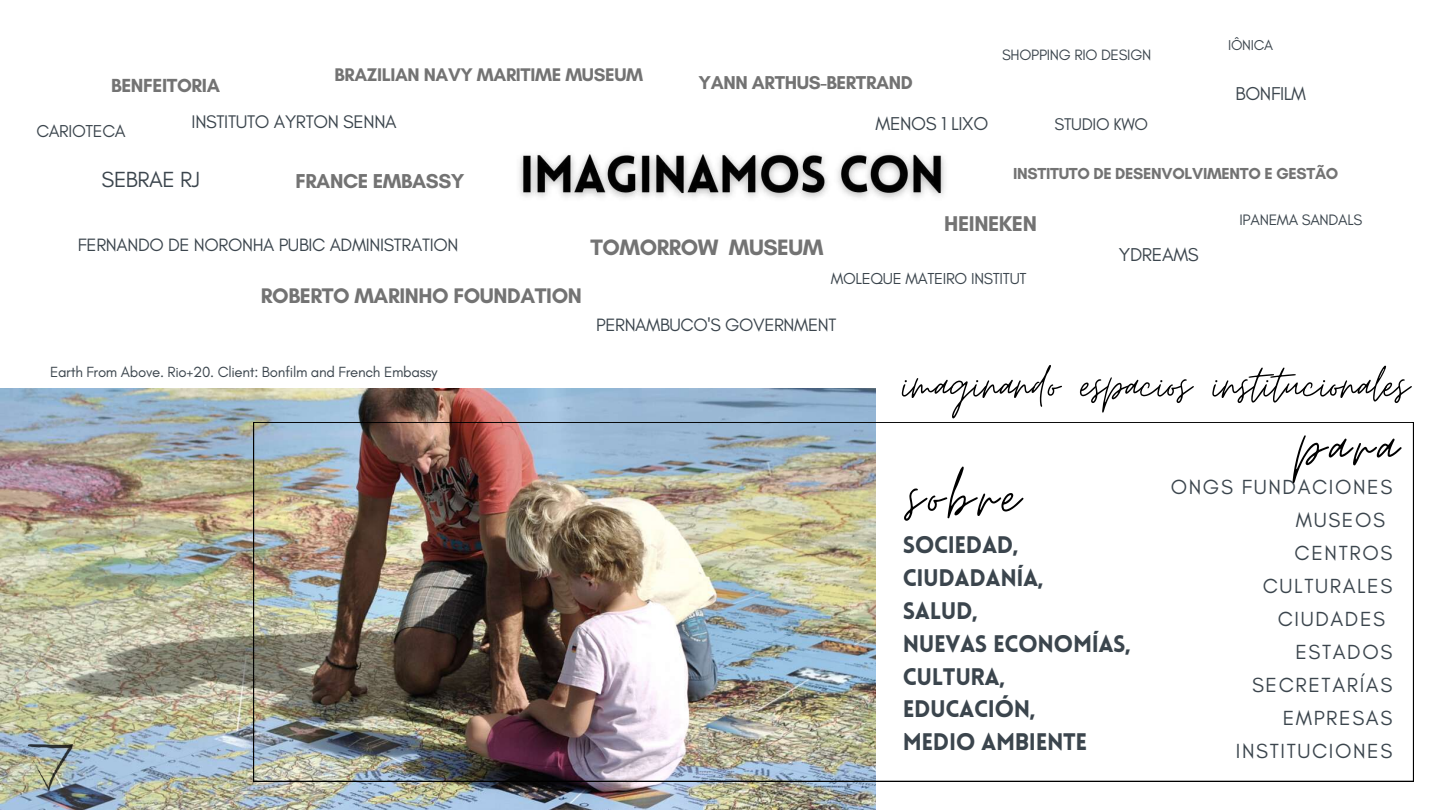
<style>
.page{position:relative;width:1440px;height:810px;background:#fff}
.page>*{position:absolute;margin:0;border:0;box-sizing:border-box;transform-origin:0 0}
.t1{font:76.1px "Moon Time";letter-spacing:.065em;color:#000}
.t2{font:56.1px "Moon Time";color:#000}
.t3{font:900 23.5px/32.8px "Lovelo";letter-spacing:-.02em;color:#3b454d}
.t4{font:700 22.7px "Glacial Indifference";letter-spacing:-.02em;color:#737373}
.t5{font:22.3px "Glacial Indifference";letter-spacing:-.02em;color:#3b454d}
.t6{font:700 21.8px "Glacial Indifference";letter-spacing:-.02em;color:#737373}
.t7{font:700 21.5px "Glacial Indifference";letter-spacing:-.02em;color:#737373}
.t8{font:20.8px "Glacial Indifference";letter-spacing:.075em;color:#3b454d}
.t9{font:700 20.5px "Glacial Indifference";letter-spacing:-.02em;color:#737373}
.t10{font:700 19.3px "Glacial Indifference";letter-spacing:-.02em;color:#737373}
.t11{font:19px "Glacial Indifference";letter-spacing:-.02em;color:#3b454d}
.t12{font:700 19px "Glacial Indifference";letter-spacing:-.02em;color:#737373}
.t13{font:700 18.6px "Glacial Indifference";letter-spacing:-.02em;color:#737373}
.t14{font:18.6px "Glacial Indifference";letter-spacing:-.02em;color:#3b454d}
.t15{font:18.2px "Glacial Indifference";letter-spacing:-.02em;color:#3b454d}
.t16{font:17.6px "Glacial Indifference";letter-spacing:-.02em;color:#3b454d}
.t17{font:17.2px "Glacial Indifference";letter-spacing:-.02em;color:#3b454d}
.t18{font:700 16.2px "Glacial Indifference";letter-spacing:-.02em;color:#737373}
.t19{font:16.2px "Glacial Indifference";letter-spacing:-.02em;color:#3b454d}
.t20{font:15.4px "Glacial Indifference";letter-spacing:-.02em;color:#3b454d}
.t21{font:15.3px "Glacial Indifference";letter-spacing:-.02em;color:#3b454d}
.t22{font:15px "Glacial Indifference";letter-spacing:-.02em;color:#3b454d}
.t23{font:14.6px "Glacial Indifference";letter-spacing:-.02em;color:#3b454d}
</style>
<div class="page">
<img style="left:0;top:389px;width:876px;height:421px">
<img style="left:253px;top:422px;width:1161px;height:359px">
<img style="left:519px;top:153px;width:426px;height:46px">
<img style="left:12px;top:729px;width:77px;height:77px">
<p class="t10" style="left:111px;top:73px;width:110px">BENFEITORIA</p>
<p class="t13" style="left:335px;top:63px;width:310px">BRAZILIAN NAVY MARITIME MUSEUM</p>
<p class="t16" style="left:36px;top:121px;width:91px">CARIOTECA</p>
<p class="t14" style="left:192px;top:110px;width:207px">INSTITUTO AYRTON SENNA</p>
<p class="t5" style="left:102px;top:166px;width:100px">SEBRAE RJ</p>
<p class="t9" style="left:295px;top:169px;width:171px">FRANCE EMBASSY</p>
<p class="t12" style="left:698px;top:71px;width:216px">YANN ARTHUS-BERTRAND</p>
<p class="t11" style="left:876px;top:112px;width:114px">MENOS 1 LIXO</p>
<p class="t21" style="left:1002px;top:45px;width:151px">SHOPPING RIO DESIGN</p>
<p class="t17" style="left:1054px;top:114px;width:95px">STUDIO KWO</p>
<p class="t23" style="left:1228px;top:36px;width:46px">IÔNICA</p>
<p class="t11" style="left:1235px;top:82px;width:72px">BONFILM</p>
<p class="t18" style="left:1013px;top:163px;width:327px">INSTITUTO DE DESENVOLVIMENTO E GESTÃO</p>
<p class="t6" style="left:944px;top:210px;width:94px">HEINEKEN</p>
<p class="t20" style="left:1240px;top:211px;width:124px">IPANEMA SANDALS</p>
<p class="t15" style="left:78px;top:234px;width:382px">FERNANDO DE NORONHA PUBIC ADMINISTRATION</p>
<p class="t7" style="left:261px;top:282px;width:323px">ROBERTO MARINHO FOUNDATION</p>
<p class="t4" style="left:590px;top:234px;width:235px">TOMORROW MUSEUM</p>
<p class="t19" style="left:831px;top:269px;width:197px">MOLEQUE MATEIRO INSTITUT</p>
<p class="t15" style="left:596px;top:313px;width:242px">PERNAMBUCO'S GOVERNMENT</p>
<p class="t11" style="left:1119px;top:243px;width:81px">YDREAMS</p>
<p class="t22" style="left:50px;top:363px;width:389px">Earth From Above. Rio+20. Client: Bonfilm and French Embassy</p>
<h2 class="t2" style="left:902px;top:351px;width:509px">imaginando espacios institucionales</h2>
<h1 class="t1" style="left:907px;top:450px;width:114px">sobre</h1>
<p class="t3" style="left:903px;top:531px;width:230px">SOCIEDAD,<br>CIUDADANÍA,<br>SALUD,<br>NUEVAS ECONOMÍAS,<br>CULTURA,<br>EDUCACIÓN,<br>MEDIO AMBIENTE</p>
<h1 class="t1" style="left:1297px;top:399px;width:102px">para</h1>
<p class="t8" style="left:1171px;top:474px;width:223px">ONGS FUNDACIONES</p>
<p class="t8" style="left:1296px;top:507px;width:91px">MUSEOS</p>
<p class="t8" style="left:1295px;top:540px;width:99px">CENTROS</p>
<p class="t8" style="left:1263px;top:573px;width:131px">CULTURALES</p>
<p class="t8" style="left:1278px;top:606px;width:109px">CIUDADES</p>
<p class="t8" style="left:1295px;top:639px;width:98px">ESTADOS</p>
<p class="t8" style="left:1252px;top:672px;width:142px">SECRETARÍAS</p>
<p class="t8" style="left:1283px;top:705px;width:111px">EMPRESAS</p>
<p class="t8" style="left:1236px;top:738px;width:158px">INSTITUCIONES</p>
</div>
